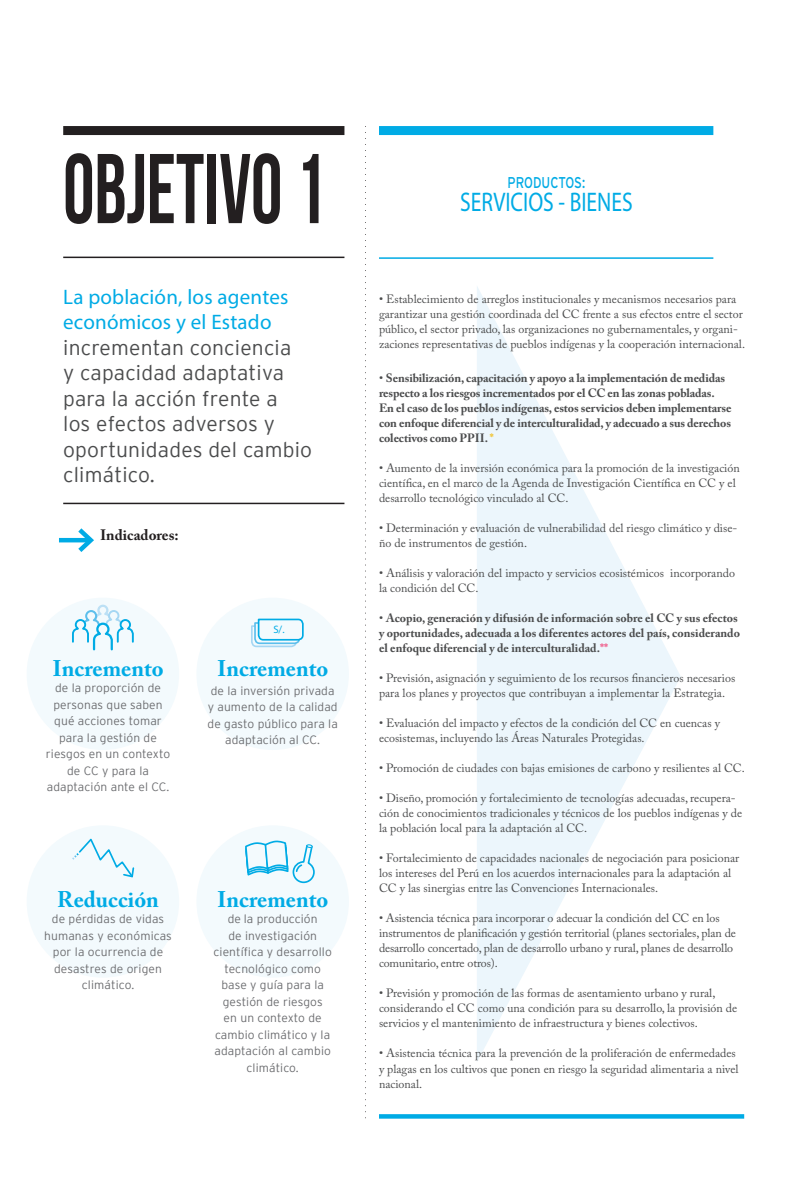
<style>
.page{position:relative;width:808px;height:1191px;background:#fff}
.page>*{position:absolute;margin:0;border:0;box-sizing:border-box;transform-origin:0 0}
.t1{font:98.7px "Bebas Neue";color:#231f20;scale:.8 1}
.t2{font:27px "Myriad Pro";color:#00abe5;scale:.8 1}
.t3{font:700 22.5px "Adobe Caslon Pro";color:#00abe5}
.t4{font:300 21px/25.5px "Interstate";letter-spacing:.01em;color:#4b4c4d}
.t5{font:21px/25.5px "Myriad Pro";letter-spacing:.01em;color:#00abe5}
.t6{font:15.6px "Interstate";letter-spacing:-.005em;color:#00abe5;scale:.8 1}
.t7{font:700 15px "Adobe Caslon Pro";color:#231f20}
.t8{font:12px/15px "Adobe Caslon Pro";color:#4b4c4d}
.t9{font:700 12px/15px "Adobe Caslon Pro";letter-spacing:-.01em;color:#4b4c4d}
.t10{font:300 12px/16.5px "Interstate";letter-spacing:.01em;color:#6c6d70;text-align:center}
.t11{font:10.8px "Myriad Pro";color:#00abe5}
.s1{font-weight:400}
.s2{color:#f1bd19}
.s3{color:#f0477a}
</style>
<div class="page">
<svg style="left:365px;top:126px;width:1px;height:992px"></svg>
<hr style="left:59px;top:538px;width:29px;height:4px;background:#00abe5">
<svg style="left:73px;top:528px;width:21px;height:24px"></svg>
<div style="left:63px;top:126px;width:281px;height:9px;background:#231f20"></div>
<div style="left:379px;top:126px;width:334px;height:9px;background:#00abe5"></div>
<hr style="left:379px;top:257px;width:334px;height:2px;background:#00abe5">
<hr style="left:63px;top:257px;width:281px;height:1px;background:#231f20">
<hr style="left:63px;top:503px;width:281px;height:1px;background:#231f20">
<svg style="left:477px;top:287px;width:204px;height:774px;fill:#ecf6fc"></svg>
<svg style="left:379px;top:1114px;width:365px;height:4px"></svg>
<div style="left:27px;top:825px;width:152px;height:152px;background:#f3fafd;border-radius:50%"></div>
<div style="left:27px;top:597px;width:152px;height:153px;background:#f3fafd;border-radius:50%"></div>
<div style="left:196px;top:825px;width:153px;height:152px;background:#f3fafd;border-radius:50%"></div>
<div style="left:196px;top:597px;width:153px;height:153px;background:#f3fafd;border-radius:50%"></div>
<svg style="left:72px;top:838px;width:63px;height:40px"></svg>
<svg style="left:72px;top:603px;width:62px;height:48px"></svg>
<svg style="left:251px;top:618px;width:53px;height:30px"></svg>
<svg style="left:245px;top:826px;width:70px;height:58px"></svg>
<h1 class="t1" style="left:63px;top:134px;width:330px">OBJETIVO 1</h1>
<h3 class="t5" style="left:63px;top:284px;width:227px">La población, los agentes económicos y el Estado</h3>
<h3 class="t4" style="left:63px;top:334px;width:250px">incrementan conciencia<br>y capacidad adaptativa para la acción frente a<br>los efectos adversos y oportunidades del cambio climático.</h3>
<p class="t7" style="left:100px;top:526px;width:80px">Indicadores:</p>
<h3 class="t3" style="left:53px;top:655px;width:112px">Incremento</h3>
<p class="t10" style="left:46px;top:680px;width:126px">de la proporción de personas que saben qué acciones tomar para la gestión de riesgos en un contexto de CC y para la adaptación ante el CC.</p>
<p class="t11" style="left:273px;top:622px;width:13px">S/.</p>
<h3 class="t3" style="left:217px;top:655px;width:112px">Incremento</h3>
<p class="t10" style="left:207px;top:682px;width:132px">de la inversión privada y aumento de la calidad de gasto público para la adaptación al CC.</p>
<h3 class="t3" style="left:57px;top:886px;width:103px">Reducción</h3>
<p class="t10" style="left:44px;top:910px;width:129px">de pérdidas de vidas humanas y económicas por la ocurrencia de desastres de origen climático.</p>
<h3 class="t3" style="left:217px;top:886px;width:112px">Incremento</h3>
<p class="t10" style="left:214px;top:910px;width:120px">de la producción<br>de investigación científica y desarrollo tecnológico como base y guía para la gestión de riesgos<br>en un contexto de cambio climático y la adaptación al cambio climático.</p>
<h3 class="t6" style="left:508px;top:173px;width:99px">PRODUCTOS:</h3>
<h2 class="t2" style="left:460px;top:185px;width:217px">SERVICIOS - BIENES</h2>
<p class="t8" style="left:379px;top:292px;width:368px">• Establecimiento de arreglos institucionales y mecanismos necesarios para garantizar una gestión coordinada del CC frente a sus efectos entre el sector público, el sector privado, las organizaciones no gubernamentales, y organi&shy;zaciones representativas de pueblos indígenas y la cooperación internacional.</p>
<p class="t9" style="left:379px;top:370px;width:354px"><span class="s1">•</span> Sensibilización, capacitación y apoyo a la implementación de medidas respecto a los riesgos incrementados por el CC en las zonas pobladas.<br>En el caso de los pueblos indígenas, estos servicios deben implementarse con enfoque diferencial y de interculturalidad, y adecuado a sus derechos colectivos como PPII. <span class="s2">*</span></p>
<p class="t8" style="left:379px;top:460px;width:362px">• Aumento de la inversión económica para la promoción de la investigación científica, en el marco de la Agenda de Investigación Científica en CC y el desarrollo tecnológico vinculado al CC.</p>
<p class="t8" style="left:379px;top:520px;width:360px">• Determinación y evaluación de vulnerabilidad del riesgo climático y dise&shy;ño de instrumentos de gestión.</p>
<p class="t8" style="left:379px;top:565px;width:357px">• Análisis y valoración del impacto y servicios ecosistémicos incorporando la condición del CC.</p>
<p class="t9" style="left:379px;top:610px;width:362px"><span class="s1">•</span> Acopio, generación y difusión de información sobre el CC y sus efectos y oportunidades, adecuada a los diferentes actores del país, considerando el enfoque diferencial y de interculturalidad.<span class="s3">**</span></p>
<p class="t8" style="left:379px;top:670px;width:358px">• Previsión, asignación y seguimiento de los recursos financieros necesarios para los planes y proyectos que contribuyan a implementar la Estrategia.</p>
<p class="t8" style="left:379px;top:715px;width:342px">• Evaluación del impacto y efectos de la condición del CC en cuencas y ecosistemas, incluyendo las Áreas Naturales Protegidas.</p>
<p class="t8" style="left:379px;top:760px;width:367px">• Promoción de ciudades con bajas emisiones de carbono y resilientes al CC.</p>
<p class="t8" style="left:379px;top:790px;width:365px">• Diseño, promoción y fortalecimiento de tecnologías adecuadas, recupera&shy;ción de conocimientos tradicionales y técnicos de los pueblos indígenas y de la población local para la adaptación al CC.</p>
<p class="t8" style="left:379px;top:850px;width:362px">• Fortalecimiento de capacidades nacionales de negociación para posicionar los intereses del Perú en los acuerdos internacionales para la adaptación al<br>CC y las sinergias entre las Convenciones Internacionales.</p>
<p class="t8" style="left:379px;top:910px;width:358px">• Asistencia técnica para incorporar o adecuar la condición del CC en los instrumentos de planificación y gestión territorial (planes sectoriales, plan de desarrollo concertado, plan de desarrollo urbano y rural, planes de desarrollo comunitario, entre otros).</p>
<p class="t8" style="left:379px;top:985px;width:360px">• Previsión y promoción de las formas de asentamiento urbano y rural, considerando el CC como una condición para su desarrollo, la provisión de servicios y el mantenimiento de infraestructura y bienes colectivos.</p>
<p class="t8" style="left:379px;top:1045px;width:361px">• Asistencia técnica para la prevención de la proliferación de enfermedades y plagas en los cultivos que ponen en riesgo la seguridad alimentaria a nivel nacional.</p>
</div>
